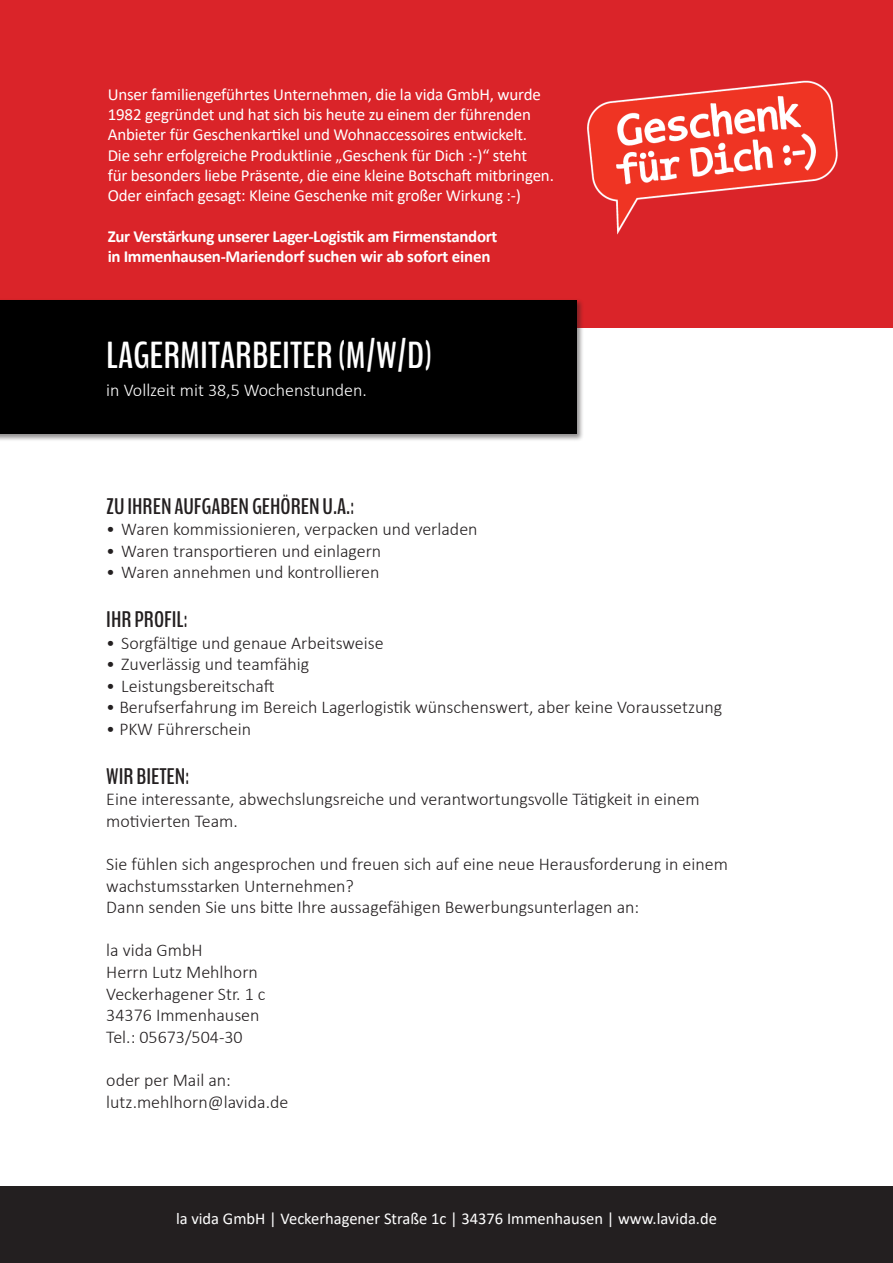
<style>
.page{position:relative;width:893px;height:1263px;background:#fff}
.page>*{position:absolute;margin:0;border:0;box-sizing:border-box;transform-origin:0 0}
.t1{font:700 37.5px "Bench Nine";color:#fff}
.t2{font:700 22.5px "Bench Nine";color:#231f20}
.t3{font:300 18px/21.6px "Calibri";color:#231f20}
.t4{font:300 18px "Calibri";color:#fff}
.t5{font:16.95px/20.4px "Calibri";letter-spacing:-.01em;color:#fff}
.t6{font:700 16.95px/20.4px "Calibri";letter-spacing:-.02em;color:#fff}
.t7{font:16.5px "Calibri";color:#fff}
</style>
<div class="page">
<div style="left:0;top:0;width:893px;height:327px;background:#da2429"></div>
<img style="left:587px;top:80px;width:251px;height:155px">
<div style="left:0;top:298px;width:585px;height:143px;background:#231f20;opacity:.5"></div>
<div style="left:0;top:300px;width:577px;height:134px;background:#000"></div>
<div style="left:0;top:1186px;width:893px;height:77px;background:#231f20"></div>
<p class="t5" style="left:108px;top:83px;width:448px">Unser familiengeführtes Unternehmen, die la vida GmbH, wurde 1982 gegründet und hat sich bis heute zu einem der führenden Anbieter für Geschenkartikel und Wohnaccessoires entwickelt.<br>Die sehr erfolgreiche Produktlinie „Geschenk für Dich :-)“ steht<br>für besonders liebe Präsente, die eine kleine Botschaft mitbringen.<br>Oder einfach gesagt: Kleine Geschenke mit großer Wirkung :-)</p>
<p class="t6" style="left:108px;top:226px;width:391px">Zur Verstärkung unserer Lager-Logistik am Firmenstandort in Immenhausen-Mariendorf suchen wir ab sofort einen</p>
<h1 class="t1" style="left:106px;top:331px;width:328px">LAGERMITARBEITER (M/W/D)</h1>
<p class="t4" style="left:106px;top:379px;width:262px">in Vollzeit mit 38,5 Wochenstunden.</p>
<p class="t2" style="left:106px;top:491px;width:249px">ZU IHREN AUFGABEN GEHÖREN U.A.:</p>
<p class="t3" style="left:106px;top:518px;width:373px">• Waren kommissionieren, verpacken und verladen</p>
<p class="t3" style="left:106px;top:540px;width:276px">• Waren transportieren und einlagern</p>
<p class="t3" style="left:106px;top:561px;width:275px">• Waren annehmen und kontrollieren</p>
<p class="t2" style="left:106px;top:605px;width:83px">IHR PROFIL:</p>
<p class="t3" style="left:106px;top:632px;width:279px">• Sorgfältige und genaue Arbeitsweise</p>
<p class="t3" style="left:106px;top:653px;width:205px">• Zuverlässig und teamfähig</p>
<p class="t3" style="left:106px;top:675px;width:170px">• Leistungsbereitschaft</p>
<p class="t3" style="left:106px;top:696px;width:617px">• Berufserfahrung im Bereich Lagerlogistik wünschenswert, aber keine Voraussetzung</p>
<p class="t3" style="left:106px;top:718px;width:146px">• PKW Führerschein</p>
<p class="t2" style="left:106px;top:761px;width:84px">WIR BIETEN:</p>
<p class="t3" style="left:106px;top:788px;width:595px">Eine interessante, abwechslungsreiche und verantwortungsvolle Tätigkeit in einem motivierten Team.</p>
<p class="t3" style="left:106px;top:853px;width:623px">Sie fühlen sich angesprochen und freuen sich auf eine neue Herausforderung in einem wachstumsstarken Unternehmen?<br>Dann senden Sie uns bitte Ihre aussagefähigen Bewerbungsunterlagen an:</p>
<p class="t3" style="left:106px;top:939px;width:161px">la vida GmbH<br>Herrn Lutz Mehlhorn<br>Veckerhagener Str. 1 c<br>34376 Immenhausen<br>Tel.: 05673/504-30</p>
<p class="t3" style="left:106px;top:1069px;width:184px">oder per Mail an: lutz.mehlhorn@lavida.de</p>
<p class="t7" style="left:176px;top:1207px;width:542px">la vida GmbH | Veckerhagener Straße 1c | 34376 Immenhausen | www.lavida.de</p>
</div>
